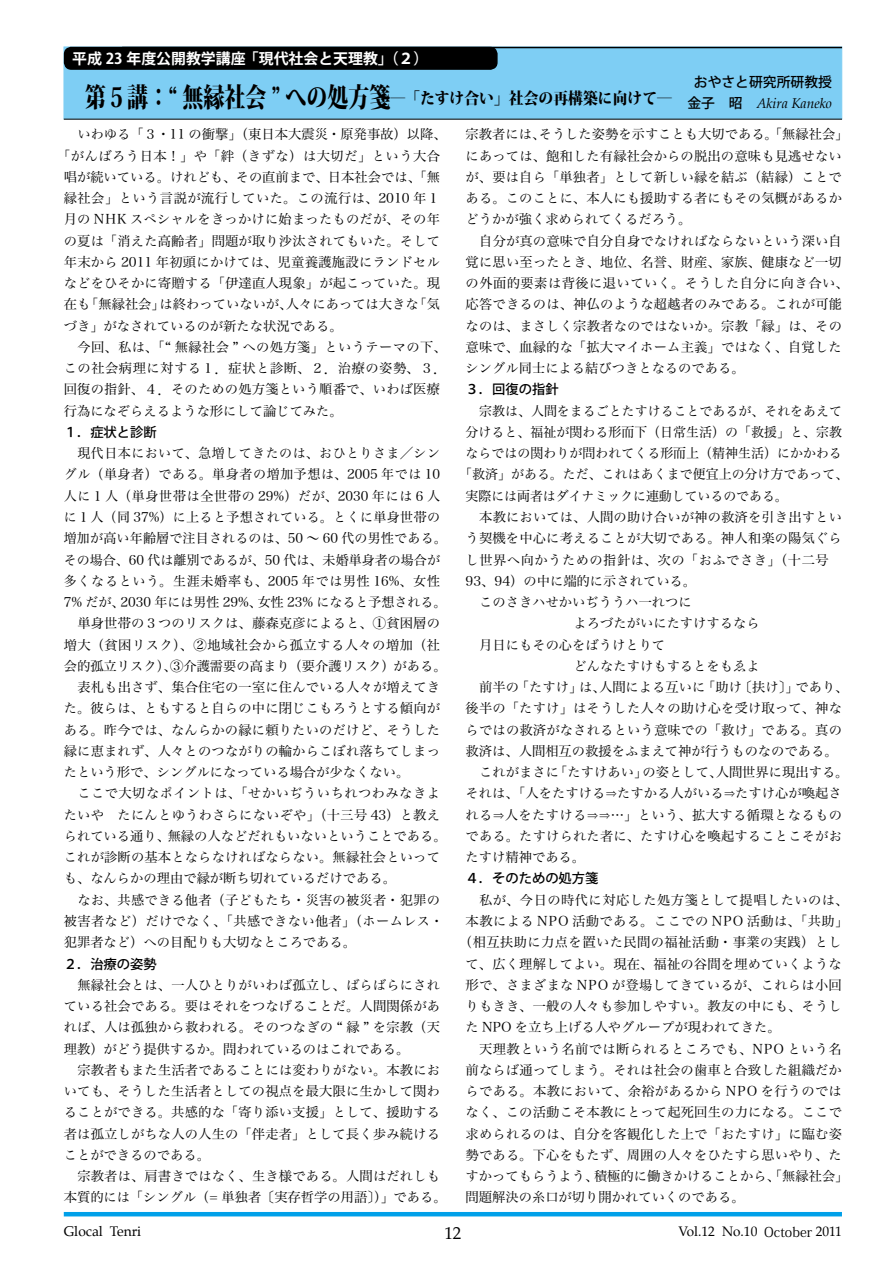
<style>
.page{position:relative;width:893px;height:1263px;background:#fff}
.page>*{position:absolute;margin:0;border:0;box-sizing:border-box;transform-origin:0 0}
.t1{font:16.95px "Palatino";color:#000}
.t2{font:800 15.9px "Koz Min Pro";color:#000;scale:.93 1}
.t3{font:700 14.85px "Koz Go Pro";color:#fff}
.t4{font:italic 13.8px "Palatino";color:#000}
.t5{font:13.8px "Palatino";color:#000}
.t6{font:500 13.8px "Koz Go Pro";color:#000}
.t7{font:13.5px "Palatino";color:#000}
.t8{font:13.35px/21.3px "Hira Min Pro W3";letter-spacing:.015em;color:#000;text-align:justify}
.t9{font:13.35px "Hira Min Pro W3";letter-spacing:.035em;color:#000}
.t10{font:13.35px "Hira Min Pro W3";letter-spacing:.055em;color:#000}
.t11{font:500 13.35px "Koz Go Pro";color:#000}
.t12{font:13.35px "Hira Min Pro W3";letter-spacing:.045em;color:#000}
.s1{font-size:26.85px}
.s2{font-family:"Koz Go Pro";font-weight:500;font-style:normal}
.s3{font-family:"Koz Min Pro"}
</style>
<div class="page">
<hr style="left:64px;top:1212px;width:778px;height:4px;background:#00a0e9">
<div style="left:64px;top:47px;width:778px;height:72px;background:#7ecef4;border:1px solid #7ecef4"></div>
<hr style="left:64px;top:119px;width:778px;height:1px;background:#000">
<hr style="left:122px;top:47px;width:720px;height:1px;background:#000">
<div style="left:65px;top:48px;width:432px;height:21px;background:#000;border-radius:7px"></div>
<div style="left:64px;top:47px;width:434px;height:23px;border:2px solid #000;border-radius:7px"></div>
<p class="t3" style="left:72px;top:49px;width:358px">平成 23 年度公開教学講座「現代社会と天理教」（２）</p>
<p class="t2" style="left:85px;top:87px;width:633px"><span class="s1">第５講：“ 無縁社会 ” への処方箋</span>―「たすけ合い」社会の再構築に向けて―</p>
<p class="t6" style="left:694px;top:73px;width:140px">おやさと研究所研教授</p>
<p class="t4" style="left:660px;top:92px;width:174px"><span class="s2">　　金子　昭　</span>Akira Kaneko</p>
<p class="t8" style="left:77px;top:122px;width:371px">いわゆる「３・11 の衝撃」（東日本大震災・原発事故）以降、</p>
<p class="t9" style="left:57px;top:144px;width:385px">「がんばろう日本！」や「絆（きずな）は大切だ」という大合</p>
<p class="t8" style="left:64px;top:165px;width:378px">唱が続いている。けれども、その直前まで、日本社会では、「無</p>
<p class="t9" style="left:64px;top:187px;width:378px">縁社会」という言説が流行していた。この流行は、2010 年１</p>
<p class="t8" style="left:64px;top:207px;width:378px">月の NHK スペシャルをきっかけに始まったものだが、その年</p>
<p class="t8" style="left:64px;top:229px;width:378px">の夏は「消えた高齢者」問題が取り沙汰されてもいた。そして</p>
<p class="t8" style="left:64px;top:250px;width:378px">年末から 2011 年初頭にかけては、児童養護施設にランドセル</p>
<p class="t8" style="left:64px;top:271px;width:378px">などをひそかに寄贈する「伊達直人現象」が起こっていた。現</p>
<p class="t8" style="left:64px;top:292px;width:378px">在も「無縁社会」は終わっていないが、人々にあっては大きな「気</p>
<p class="t8" style="left:64px;top:314px;width:281px">づき」がなされているのが新たな状況である。</p>
<p class="t8" style="left:77px;top:335px;width:371px">今回、私は、「“ 無縁社会 ” への処方箋」というテーマの下、</p>
<p class="t9" style="left:64px;top:357px;width:384px">この社会病理に対する１．症状と診断、２．治療の姿勢、３．</p>
<p class="t8" style="left:64px;top:378px;width:378px">回復の指針、４．そのための処方箋という順番で、いわば医療</p>
<p class="t8" style="left:64px;top:399px;width:281px">行為になぞらえるような形にして論じてみた。</p>
<p class="t11" style="left:64px;top:423px;width:95px">１．症状と診断</p>
<p class="t9" style="left:77px;top:442px;width:364px">現代日本において、急増してきたのは、おひとりさま／シン</p>
<p class="t12" style="left:64px;top:463px;width:378px">グル（単身者）である。単身者の増加予想は、2005 年では 10</p>
<p class="t10" style="left:64px;top:484px;width:378px">人に１人（単身世帯は全世帯の 29%）だが、2030 年には６人</p>
<p class="t8" style="left:64px;top:505px;width:378px">に１人（同 37%）に上ると予想されている。とくに単身世帯の</p>
<p class="t8" style="left:64px;top:526px;width:384px">増加が高い年齢層で注目されるのは、50 ～ 60 代の男性である。</p>
<p class="t8" style="left:64px;top:548px;width:378px">その場合、60 代は離別であるが、50 代は、未婚単身者の場合が</p>
<p class="t10" style="left:64px;top:569px;width:378px">多くなるという。生涯未婚率も、2005 年では男性 16%、女性</p>
<p class="t8" style="left:64px;top:590px;width:384px">7% だが、2030 年には男性 29%、女性 23% になると予想される。</p>
<p class="t8" style="left:77px;top:611px;width:364px">単身世帯の３つのリスクは、藤森克彦によると、①貧困層の</p>
<p class="t9" style="left:64px;top:633px;width:378px">増大（貧困リスク）、②地域社会から孤立する人々の増加（社</p>
<p class="t8" style="left:64px;top:654px;width:384px">会的孤立リスク）、③介護需要の高まり（要介護リスク）がある。</p>
<p class="t8" style="left:77px;top:675px;width:364px">表札も出さず、集合住宅の一室に住んでいる人々が増えてき</p>
<p class="t8" style="left:64px;top:696px;width:378px">た。彼らは、ともすると自らの中に閉じこもろうとする傾向が</p>
<p class="t8" style="left:64px;top:718px;width:378px">ある。昨今では、なんらかの縁に頼りたいのだけど、そうした</p>
<p class="t8" style="left:64px;top:739px;width:378px">縁に恵まれず、人々とのつながりの輪からこぼれ落ちてしまっ</p>
<p class="t8" style="left:64px;top:760px;width:347px">たという形で、シングルになっている場合が少なくない。</p>
<p class="t9" style="left:77px;top:782px;width:364px">ここで大切なポイントは、「せかいぢういちれつわみなきよ</p>
<p class="t8" style="left:64px;top:803px;width:378px">たいや　たにんとゆうわさらにないぞや」（十三号 43）と教え</p>
<p class="t8" style="left:64px;top:824px;width:384px">られている通り、無縁の人などだれもいないということである。</p>
<p class="t8" style="left:64px;top:845px;width:378px">これが診断の基本とならなければならない。無縁社会といって</p>
<p class="t8" style="left:64px;top:866px;width:334px">も、なんらかの理由で縁が断ち切れているだけである。</p>
<p class="t8" style="left:77px;top:888px;width:364px">なお、共感できる他者（子どもたち・災害の被災者・犯罪の</p>
<p class="t8" style="left:64px;top:909px;width:381px">被害者など）だけでなく、「共感できない他者」（ホームレス・</p>
<p class="t8" style="left:64px;top:930px;width:294px">犯罪者など）への目配りも大切なところである。</p>
<p class="t11" style="left:64px;top:955px;width:95px">２．治療の姿勢</p>
<p class="t8" style="left:64px;top:973px;width:378px;text-indent:14px">無縁社会とは、一人ひとりがいわば孤立し、ばらばらにされている社会である。要はそれをつなげることだ。人間関係があれば、人は孤独から救われる。そのつなぎの “ 縁 ” を宗教（天理教）がどう提供するか。問われているのはこれである。</p>
<p class="t8" style="left:64px;top:1058px;width:378px;text-indent:14px">宗教者もまた生活者であることには変わりがない。本教においても、そうした生活者としての視点を最大限に生かして関わることができる。共感的な「寄り添い支援」として、援助する者は孤立しがちな人の人生の「伴走者」として長く歩み続けることができるのである。</p>
<p class="t8" style="left:64px;top:1164px;width:384px;text-align:center">宗教者は、肩書きではなく、生き様である。人間はだれしも<br>本質的には「シングル（= 単独者〔実存哲学の用語〕）」である。</p>
<p class="t8" style="left:466px;top:122px;width:384px;text-align:left">宗教者には、そうした姿勢を示すことも大切である。「無縁社会」にあっては、飽和した有縁社会からの脱出の意味も見逃せないが、要は自ら「単独者」として新しい縁を結ぶ（結縁）ことである。このことに、本人にも援助する者にもその気概があるかどうかが強く求められてくるだろう。</p>
<p class="t8" style="left:466px;top:229px;width:385px;text-align:left;text-indent:14px">自分が真の意味で自分自身でなければならないという深い自覚に思い至ったとき、地位、名誉、財産、家族、健康など一切の外面的要素は背後に退いていく。そうした自分に向き合い、応答できるのは、神仏のような超越者のみである。これが可能なのは、まさしく宗教者なのではないか。宗教「縁」は、その意味で、血縁的な「拡大マイホーム主義」ではなく、自覚したシングル同士による結びつきとなるのである。</p>
<p class="t11" style="left:466px;top:381px;width:95px">３．回復の指針</p>
<p class="t8" style="left:479px;top:399px;width:364px">宗教は、人間をまるごとたすけることであるが、それをあえて</p>
<p class="t8" style="left:466px;top:420px;width:378px">分けると、福祉が関わる形而下（日常生活）の「救援」と、宗教</p>
<p class="t8" style="left:466px;top:441px;width:378px">ならではの関わりが問われてくる形而上（精神生活）にかかわる</p>
<p class="t8" style="left:459px;top:463px;width:391px">「救済」がある。ただ、これはあくまで便宜上の分け方であって、</p>
<p class="t8" style="left:466px;top:484px;width:337px">実際には両者はダイナミックに連動しているのである。　</p>
<p class="t8" style="left:479px;top:505px;width:364px">本教においては、人間の助け合いが神の救済を引き出すとい</p>
<p class="t8" style="left:466px;top:526px;width:378px">う契機を中心に考えることが大切である。神人和楽の陽気ぐら</p>
<p class="t9" style="left:466px;top:548px;width:378px">し世界へ向かうための指針は、次の「おふでさき」（十二号　</p>
<p class="t8" style="left:466px;top:569px;width:232px">93、94）の中に端的に示されている。</p>
<p class="t8" style="left:479px;top:590px;width:227px">このさきハせかいぢううハ一れつに　</p>
<p class="t8" style="left:574px;top:611px;width:188px">よろづたがいにたすけするなら</p>
<p class="t8" style="left:479px;top:633px;width:188px">月日にもその心をばうけとりて</p>
<p class="t8" style="left:574px;top:654px;width:201px">どんなたすけもするとをもゑよ　</p>
<p class="t8" style="left:479px;top:675px;width:371px">前半の「たすけ」は、人間による互いに「助け〔扶け〕」であり、</p>
<p class="t8" style="left:466px;top:696px;width:378px">後半の「たすけ」はそうした人々の助け心を受け取って、神な</p>
<p class="t8" style="left:466px;top:718px;width:378px">らではの救済がなされるという意味での「救け」である。真の</p>
<p class="t8" style="left:466px;top:739px;width:374px">救済は、人間相互の救援をふまえて神が行うものなのである。</p>
<p class="t8" style="left:479px;top:760px;width:371px">これがまさに「たすけあい」の姿として、人間世界に現出する。</p>
<p class="t8" style="left:466px;top:781px;width:378px">それは、「人をたすける⇒たすかる人がいる⇒たすけ心が喚起さ</p>
<p class="t8" style="left:466px;top:803px;width:378px">れる⇒人をたすける⇒⇒…」という、拡大する循環となるもの</p>
<p class="t8" style="left:466px;top:824px;width:378px">である。たすけられた者に、たすけ心を喚起することこそがお</p>
<p class="t8" style="left:466px;top:845px;width:121px">たすけ精神である。</p>
<p class="t11" style="left:466px;top:870px;width:134px">４．そのための処方箋</p>
<p class="t9" style="left:479px;top:888px;width:371px">私が、今日の時代に対応した処方箋として提唱したいのは、</p>
<p class="t8" style="left:466px;top:909px;width:384px">本教による NPO 活動である。ここでの NPO 活動は、「共助」</p>
<p class="t8" style="left:459px;top:930px;width:384px">（相互扶助に力点を置いた民間の福祉活動・事業の実践）とし</p>
<p class="t8" style="left:466px;top:952px;width:378px">て、広く理解してよい。現在、福祉の谷間を埋めていくような</p>
<p class="t8" style="left:466px;top:973px;width:378px">形で、さまざまな NPO が登場してきているが、これらは小回</p>
<p class="t8" style="left:466px;top:994px;width:378px">りもきき、一般の人々も参加しやすい。教友の中にも、そうし</p>
<p class="t8" style="left:466px;top:1015px;width:317px">た NPO を立ち上げる人やグループが現われてきた。</p>
<p class="t8" style="left:479px;top:1037px;width:364px">天理教という名前では断られるところでも、NPO という名</p>
<p class="t8" style="left:466px;top:1058px;width:378px">前ならば通ってしまう。それは社会の歯車と合致した組織だか</p>
<p class="t8" style="left:466px;top:1079px;width:378px">らである。本教において、余裕があるから NPO を行うのでは</p>
<p class="t8" style="left:466px;top:1100px;width:378px">なく、この活動こそ本教にとって起死回生の力になる。ここで</p>
<p class="t8" style="left:466px;top:1122px;width:378px">求められるのは、自分を客観化した上で「おたすけ」に臨む姿</p>
<p class="t8" style="left:466px;top:1143px;width:378px">勢である。下心をもたず、周囲の人々をひたすら思いやり、た</p>
<p class="t8" style="left:466px;top:1164px;width:384px">すかってもらうよう、積極的に働きかけることから、「無縁社会」</p>
<p class="t8" style="left:466px;top:1185px;width:281px">問題解決の糸口が切り開かれていくのである。</p>
<p class="t5" style="left:64px;top:1220px;width:79px">Glocal Tenri</p>
<p class="t1" style="left:444px;top:1219px;width:19px">12</p>
<p class="t7" style="left:678px;top:1220px;width:165px">Vol.12 No.10 <span class="s3">October</span> 2011</p>
</div>
